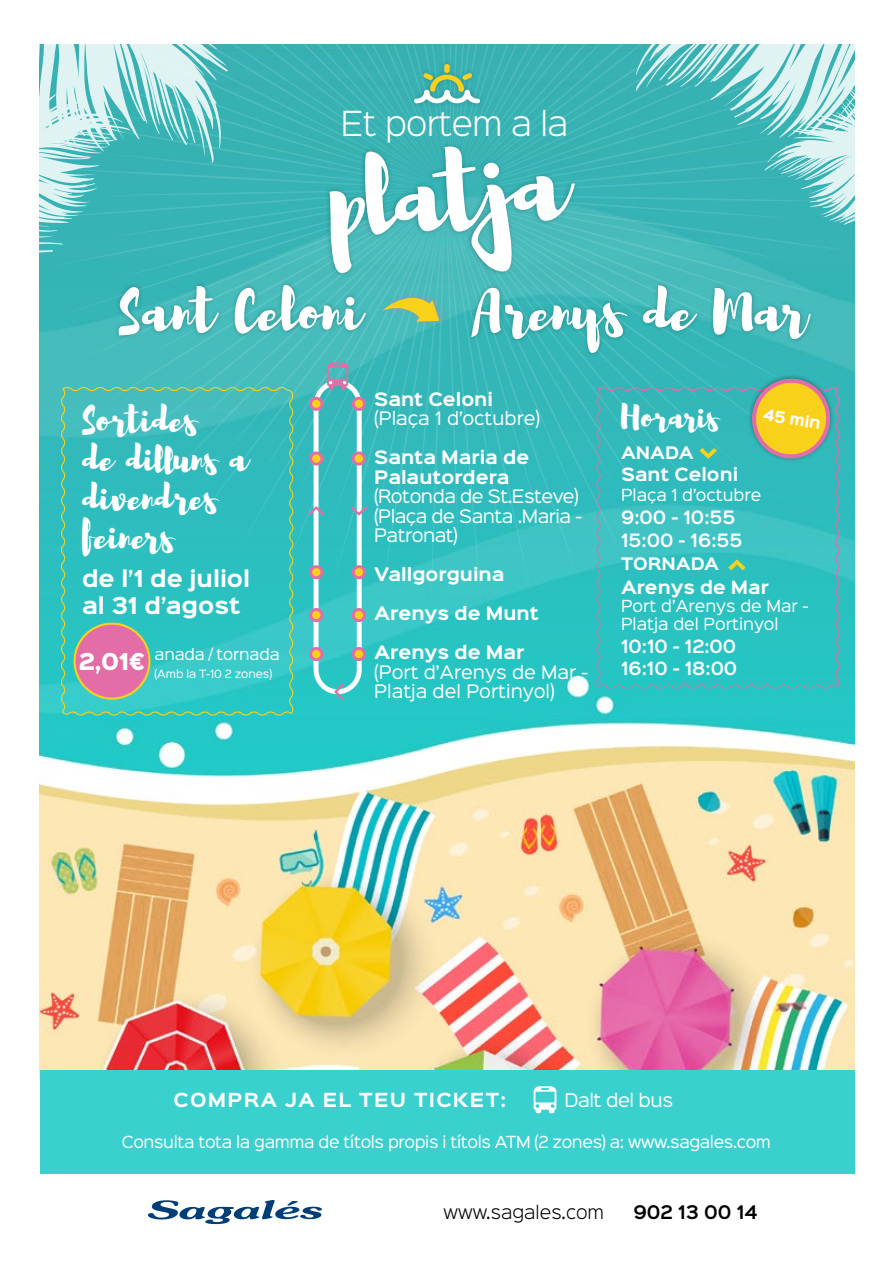
<style>
.page{position:relative;width:893px;height:1263px;background:#fff}
.page>*{position:absolute;margin:0;border:0;box-sizing:border-box;transform-origin:0 0}
.t1{font:103.8px "Brusher";color:#fff}
.t2{font:57px "Brusher";letter-spacing:.02em;color:#fff}
.t3{font:35.85px/39px "Brusher";letter-spacing:.02em;color:#fff}
.t4{font:32.1px "Brusher";letter-spacing:.02em;color:#fff}
.t5{font:300 31.05px "Sinkin Sans 300";letter-spacing:-.02em;color:#fff}
.t6{font:700 21px/27px "Sinkin Sans 700";color:#fff}
.t7{font:900 21px "Sinkin Sans 800";color:#fff}
.t8{font:700 17.55px "Sinkin Sans 700";letter-spacing:.075em;color:#fff}
.t9{font:300 16.95px "Sinkin Sans 300";color:#000}
.t10{font:16.95px "Sinkin Sans 400";letter-spacing:-.025em;color:#fff}
.t11{font:600 16.95px "Sinkin Sans 600";color:#000}
.t12{font:700 16.8px/19.5px "Sinkin Sans 700";color:#fff}
.t13{font:16.8px/19.5px "Sinkin Sans 400";color:#fff}
.t14{font:16.8px/19.5px "Sinkin Sans 400";letter-spacing:-.03em;color:#fff}
.t15{font:600 16.65px/22.8px "Sinkin Sans 600";color:#fff}
.t16{font:600 16.5px/22.5px "Sinkin Sans 600";color:#fff}
.t17{font:700 16.5px "Sinkin Sans 700";color:#fff}
.t18{font:700 15.6px "Sinkin Sans 700";color:#fff}
.t19{font:15px "Sinkin Sans 400";letter-spacing:-.025em;color:#fff}
.t20{font:15px/18.8px "Sinkin Sans 400";color:#fff}
.t21{font:700 14.55px "Sinkin Sans 700";color:#fff}
.t22{font:14.4px "Sinkin Sans 400";letter-spacing:-.01em;color:#fff}
.t23{font:10.2px "Sinkin Sans 400";letter-spacing:-.01em;color:#fff}
</style>
<div class="page">
<img style="left:40px;top:702px;width:814px;height:368px">
<div style="left:40px;top:1070px;width:814px;height:104px;background:#3ad0ce"></div>
<svg style="left:534px;top:1086px;width:22px;height:27px"></svg>
<svg style="left:59px;top:702px;width:236px;height:15px;background:#3bc9b8"></svg>
<svg style="left:39px;top:44px;width:816px;height:658px;background:#43bcba"></svg>
<svg style="left:148px;top:1200px;width:174px;height:24px"></svg>
<div style="left:75px;top:624px;width:75px;height:75px;background:#e36ea7;border-radius:50%"></div>
<div style="left:73px;top:623px;width:78px;height:77px;border:2px solid #fad11a;border-radius:50%"></div>
<h3 class="t5" style="left:341px;top:98px;width:229px">Et portem a la</h3>
<h1 class="t1" style="left:323px;top:147px;width:241px;rotate:-5deg">platja</h1>
<h2 class="t2" style="left:119px;top:280px;width:243px">Sant Celoni</h2>
<h2 class="t2" style="left:477px;top:280px;width:329px">Arenys de Mar</h2>
<p class="t12" style="left:374px;top:390px;width:120px">Sant Celoni</p>
<p class="t13" style="left:374px;top:407px;width:167px">(Plaça 1 d’octubre)</p>
<p class="t12" style="left:374px;top:449px;width:157px">Santa Maria de<br>Palautordera</p>
<p class="t14" style="left:374px;top:485px;width:209px">(Rotonda de St.Esteve) (Plaça de Santa .Maria -<br>Patronat)</p>
<p class="t12" style="left:374px;top:566px;width:132px">Vallgorguina</p>
<p class="t12" style="left:374px;top:605px;width:166px">Arenys de Munt</p>
<p class="t12" style="left:374px;top:644px;width:152px">Arenys de Mar</p>
<p class="t13" style="left:374px;top:661px;width:215px">(Port d’Arenys de Mar -<br>Platja del Portinyol)</p>
<h3 class="t4" style="left:621px;top:400px;width:99px">Horaris</h3>
<h3 class="t3" style="left:82px;top:405px;width:168px">Sortides<br>de dilluns a divendres feiners</h3>
<p class="t21" style="left:765px;top:407px;width:59px;rotate:9deg">45 min</p>
<p class="t18" style="left:621px;top:445px;width:74px">ANADA</p>
<p class="t17" style="left:621px;top:466px;width:119px">Sant Celoni</p>
<p class="t20" style="left:621px;top:484px;width:142px">Plaça 1 d’octubre</p>
<p class="t15" style="left:621px;top:505px;width:123px">9:00 - 10:55<br>15:00 - 16:55</p>
<p class="t17" style="left:621px;top:578px;width:149px">Arenys de Mar</p>
<p class="t20" style="left:621px;top:595px;width:189px">Port d’Arenys de Mar -<br>Platja del Portinyol</p>
<p class="t16" style="left:621px;top:634px;width:118px">10:10 - 12:00<br>16:10 - 18:00</p>
<p class="t18" style="left:621px;top:556px;width:100px">TORNADA</p>
<p class="t6" style="left:82px;top:566px;width:170px">de l’1 de juliol al 31 d’agost</p>
<p class="t22" style="left:155px;top:642px;width:127px">anada / tornada</p>
<p class="t23" style="left:155px;top:665px;width:119px">(Amb la T-10 2 zones)</p>
<p class="t7" style="left:79px;top:650px;width:68px">2,01€</p>
<p class="t8" style="left:174px;top:1090px;width:334px">COMPRA JA EL TEU TICKET:</p>
<p class="t10" style="left:564px;top:1085px;width:110px">Dalt del bus</p>
<p class="t19" style="left:122px;top:1129px;width:651px">Consulta tota la gamma de títols propis i títols ATM (2 zones) a: www.sagales.com</p>
<p class="t9" style="left:444px;top:1198px;width:162px">www.sagales.com</p>
<p class="t11" style="left:633px;top:1197px;width:125px">902 13 00 14</p>
</div>
